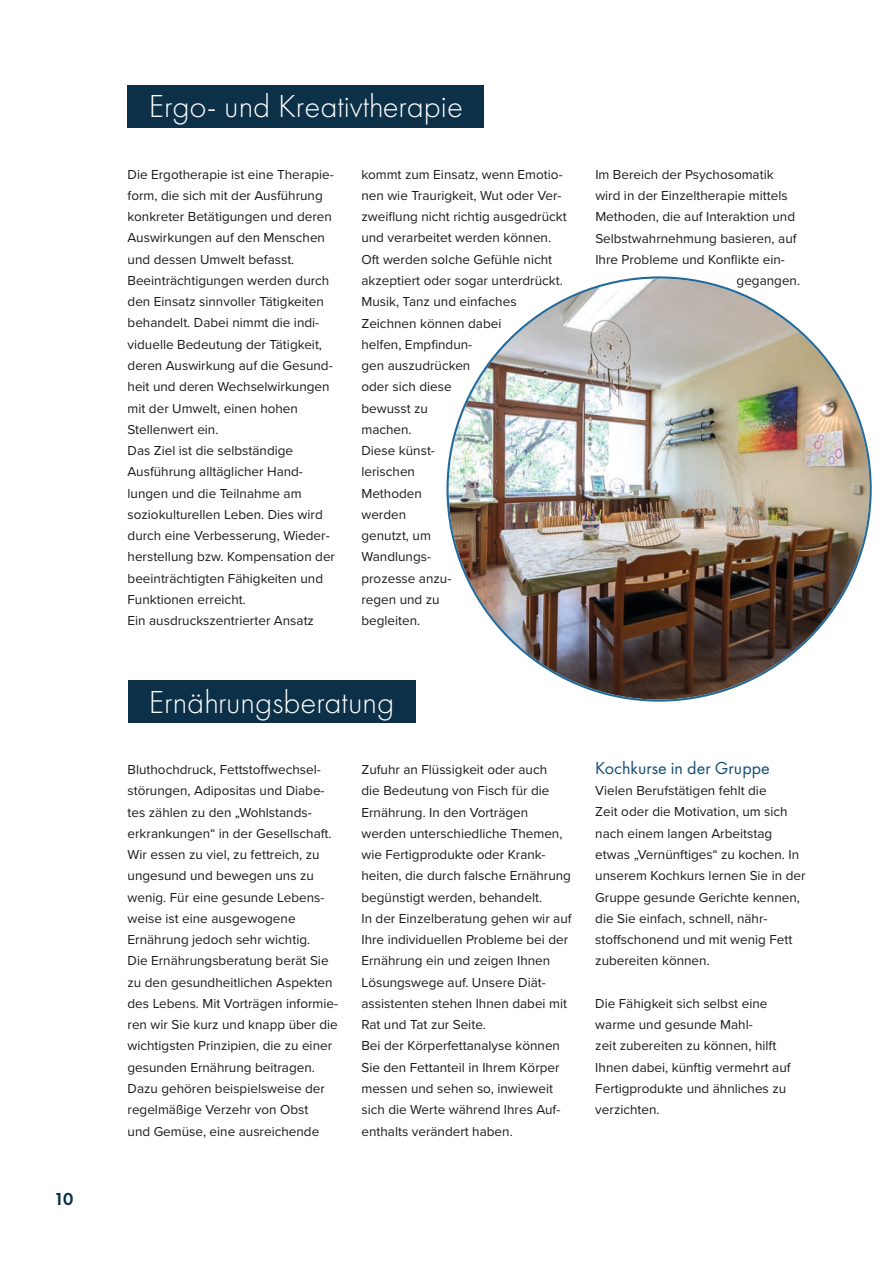
<style>
.page{position:relative;width:893px;height:1263px;background:#fff}
.page>*{position:absolute;margin:0;border:0;box-sizing:border-box;transform-origin:0 0}
.t1{font:300 33px "Futura PT";color:#fff}
.t2{font:18px "Futura PT";color:#144e72}
.t3{font:600 18px "Futura PT";color:#0c3047}
.t4{font:13.5px/21.3px "Proxima Nova";color:#1c1a1b}
</style>
<div class="page">
<div style="left:128px;top:85px;width:356px;height:42px;background:#0c3047"></div>
<div style="left:128px;top:680px;width:287px;height:43px;background:#0c3047"></div>
<img style="left:449px;top:279px;width:421px;height:420px;border-radius:210px">
<h2 class="t3" style="left:54px;top:1188px;width:21px">10</h2>
<h1 class="t1" style="left:149px;top:87px;width:316px">Ergo- und Kreativtherapie</h1>
<p class="t4" style="left:128px;top:163px;width:209px">Die Ergotherapie ist eine Therapie&shy;form, die sich mit der Ausführung konkreter Betätigungen und deren<br>Auswirkungen auf den Menschen und dessen Umwelt befasst.<br>Beeinträchtigungen werden durch den Einsatz sinnvoller Tätigkeiten behandelt. Dabei nimmt die indi&shy;viduelle Bedeutung der Tätigkeit, deren Auswirkung auf die Gesund&shy;heit und deren Wechselwirkungen mit der Umwelt, einen hohen<br>Stellenwert ein.<br>Das Ziel ist die selbständige<br>Ausführung alltäglicher Hand&shy;lungen und die Teilnahme am soziokulturellen Leben. Dies wird durch eine Verbesserung, Wieder&shy;herstellung bzw. Kompensation der beeinträchtigten Fähigkeiten und<br>Funktionen erreicht.<br>Ein ausdruckszentrierter Ansatz</p>
<p class="t4" style="left:361px;top:163px;width:207px">kommt zum Einsatz, wenn Emotio&shy;nen wie Traurigkeit, Wut oder Ver&shy;zweiflung nicht richtig ausgedrückt und verarbeitet werden können.<br>Oft werden solche Gefühle nicht akzeptiert oder sogar unterdrückt.<br>Musik, Tanz und einfaches<br>Zeichnen können dabei<br>helfen, Empfindun-<br>gen auszudrücken<br>oder sich diese<br>bewusst zu<br>machen.<br>Diese künst-<br>lerischen<br>Methoden<br>werden<br>genutzt, um<br>Wandlungs-<br>prozesse anzu-<br>regen und zu<br>begleiten.</p>
<p class="t4" style="left:595px;top:163px;width:180px">Im Bereich der Psychosomatik</p>
<p class="t4" style="left:595px;top:184px;width:194px">wird in der Einzeltherapie mittels</p>
<p class="t4" style="left:595px;top:205px;width:201px">Methoden, die auf Interaktion und</p>
<p class="t4" style="left:595px;top:227px;width:203px">Selbstwahrnehmung basieren, auf</p>
<p class="t4" style="left:595px;top:248px;width:191px">Ihre Probleme und Konflikte ein-</p>
<p class="t4" style="left:737px;top:269px;width:65px">gegangen.</p>
<h1 class="t1" style="left:149px;top:683px;width:247px">Ernährungsberatung</h1>
<p class="t4" style="left:128px;top:758px;width:212px">Bluthochdruck, Fettstoffwechsel&shy;störungen, Adipositas und Diabe&shy;tes zählen zu den „Wohlstands&shy;erkrankungen“ in der Gesellschaft.<br>Wir essen zu viel, zu fettreich, zu ungesund und bewegen uns zu wenig. Für eine gesunde Lebens&shy;weise ist eine ausgewogene<br>Ernährung jedoch sehr wichtig.<br>Die Ernährungsberatung berät Sie zu den gesundheitlichen Aspekten des Lebens. Mit Vorträgen informie&shy;ren wir Sie kurz und knapp über die wichtigsten Prinzipien, die zu einer gesunden Ernährung beitragen.<br>Dazu gehören beispielsweise der regelmäßige Verzehr von Obst<br>und Gemüse, eine ausreichende</p>
<p class="t4" style="left:361px;top:758px;width:212px">Zufuhr an Flüssigkeit oder auch<br>die Bedeutung von Fisch für die<br>Ernährung. In den Vorträgen werden unterschiedliche Themen, wie Fertigprodukte oder Krank&shy;heiten, die durch falsche Ernährung begünstigt werden, behandelt.<br>In der Einzelberatung gehen wir auf<br>Ihre individuellen Probleme bei der<br>Ernährung ein und zeigen Ihnen<br>Lösungswege auf. Unsere Diät&shy;assistenten stehen Ihnen dabei mit<br>Rat und Tat zur Seite.<br>Bei der Körperfettanalyse können<br>Sie den Fettanteil in Ihrem Körper messen und sehen so, inwieweit sich die Werte während Ihres Auf&shy;enthalts verändert haben.</p>
<h2 class="t2" style="left:595px;top:757px;width:176px">Kochkurse in der Gruppe</h2>
<p class="t4" style="left:595px;top:779px;width:212px">Vielen Berufstätigen fehlt die<br>Zeit oder die Motivation, um sich nach einem langen Arbeitstag etwas „Vernünftiges“ zu kochen. In unserem Kochkurs lernen Sie in der<br>Gruppe gesunde Gerichte kennen, die Sie einfach, schnell, nähr&shy;stoffschonend und mit wenig Fett zubereiten können.</p>
<p class="t4" style="left:595px;top:992px;width:197px">Die Fähigkeit sich selbst eine warme und gesunde Mahl-<br>zeit zubereiten zu können, hilft<br>Ihnen dabei, künftig vermehrt auf<br>Fertigprodukte und ähnliches zu verzichten.</p>
</div>
